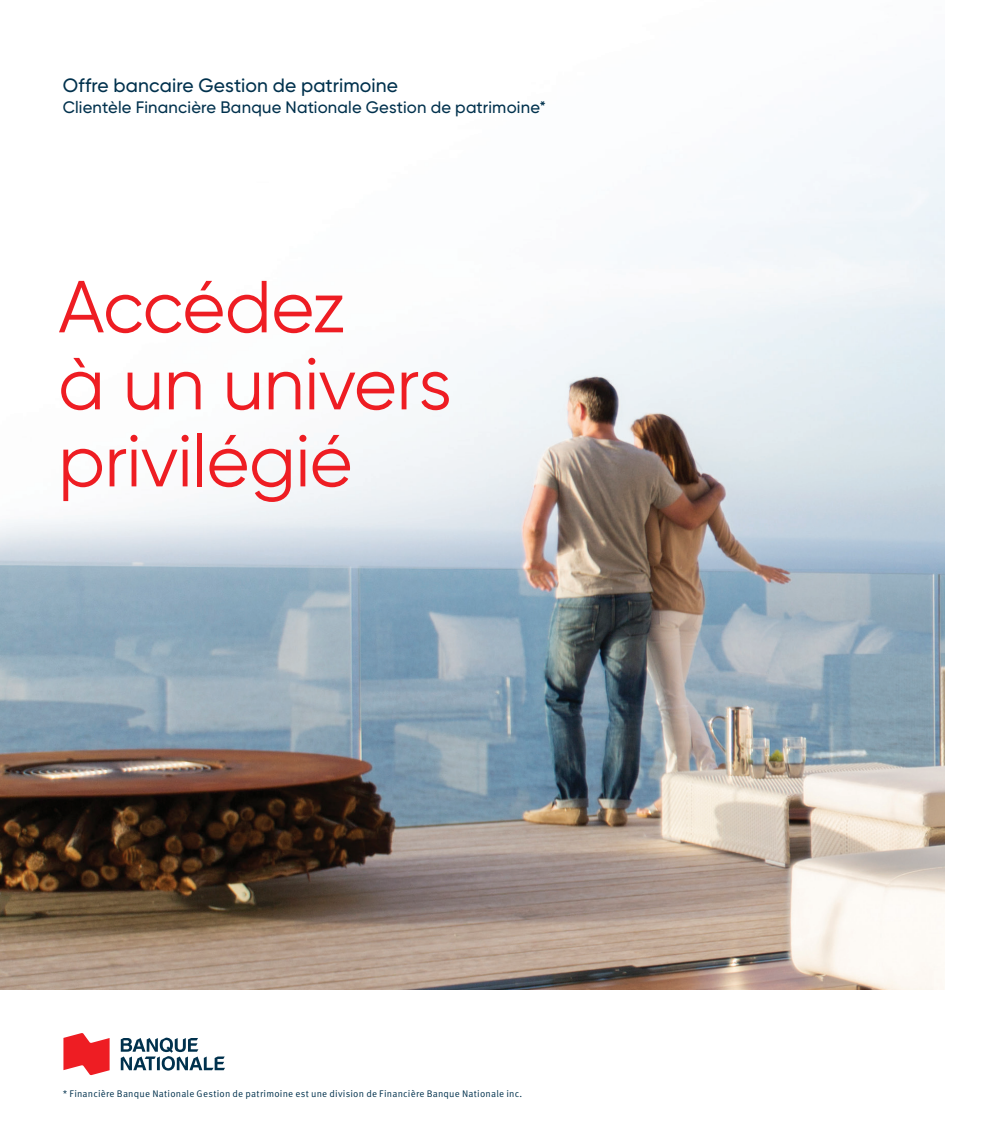
<style>
.page{position:relative;width:1008px;height:1134px;background:#fff}
.page>*{position:absolute;margin:0;border:0;box-sizing:border-box;transform-origin:0 0}
.t1{font:73.5px/77px "Gilroy BN";letter-spacing:-.01em;color:#ee1d23}
.t2{font:500 19.25px "Gilroy BN";letter-spacing:.005em;color:#00314d}
.t3{font:500 16.62px "Gilroy BN";letter-spacing:.01em;color:#00314d}
.t4{font:9.62px "Meta OT Norm";letter-spacing:.02em;color:#00314d}
</style>
<div class="page">
<img style="left:0;top:96px;width:945px;height:893px">
<svg style="left:63px;top:1033px;width:47px;height:42px"></svg>
<svg style="left:121px;top:1038px;width:104px;height:33px"></svg>
<h2 class="t2" style="left:63px;top:74px;width:337px">Offre bancaire Gestion de patrimoine</h2>
<h3 class="t3" style="left:63px;top:97px;width:485px">Clientèle Financière Banque Nationale Gestion de patrimoine*</h3>
<h1 class="t1" style="left:58px;top:267px;width:395px">Accédez<br>à un univers privilégié</h1>
<p class="t4" style="left:63px;top:1088px;width:461px">* Financière Banque Nationale Gestion de patrimoine est une division de Financière Banque Nationale inc.</p>
</div>
